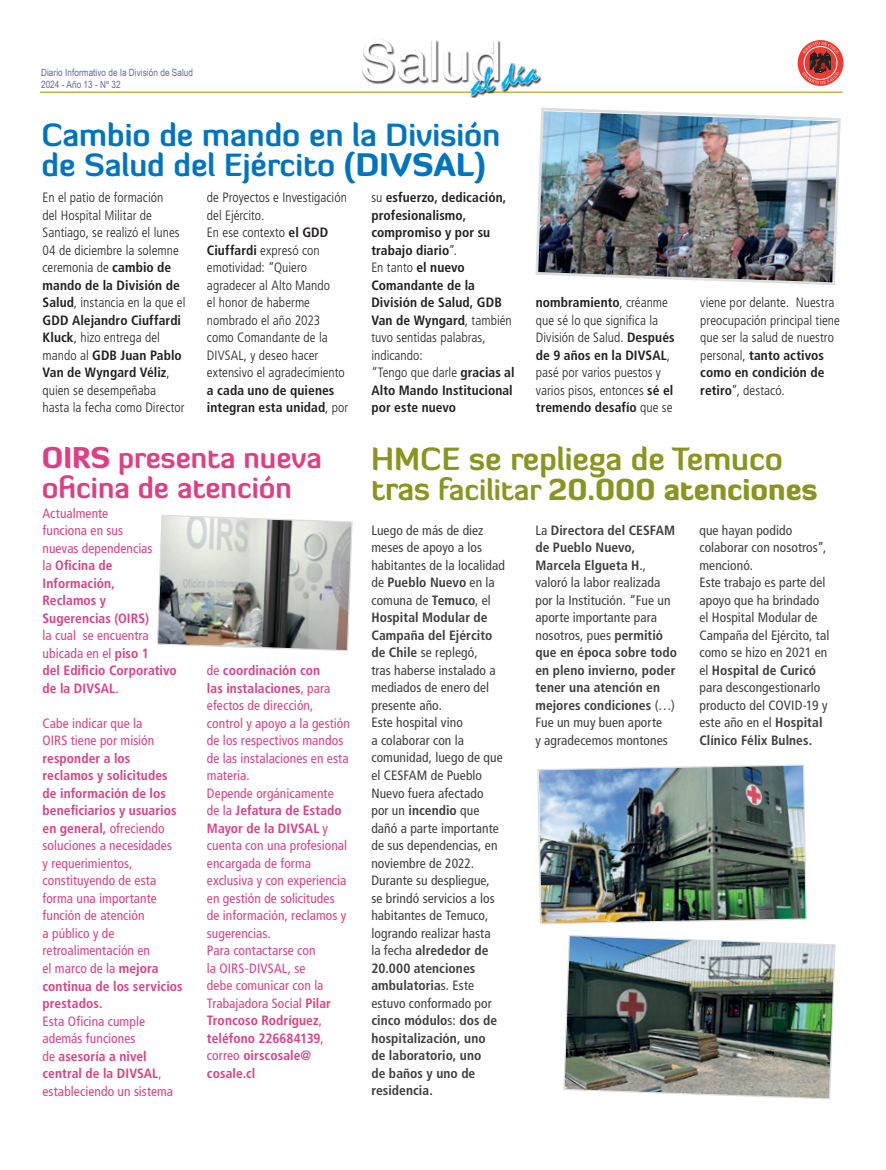
<style>
.page{position:relative;width:886px;height:1170px;background:#fff}
.page>*{position:absolute;margin:0;border:0;box-sizing:border-box;transform-origin:0 0}
.t1{font:700 31.25px/30px "Diavlo";color:#0075bf}
.t2{font:700 31.25px "Diavlo";color:#8a951e}
.t3{font:900 29px "Diavlo";color:#8a951e}
.t4{font:700 28.75px/30px "Diavlo";color:#de3f84}
.t5{font:condensed 13.5px/17.5px "Frutiger LT Std";letter-spacing:.005em;color:#de3f84}
.t6{font:condensed 13.5px/17.5px "Frutiger LT Std";letter-spacing:.005em;color:#3e3e3f}
.t7{font:300 condensed 13.5px/17.5px "Frutiger LT Std";letter-spacing:.005em;color:#231f20}
.t8{font:700 condensed 13.5px/17.5px "Frutiger LT Std";letter-spacing:.005em;color:#231f20}
.t9{font:700 condensed 13.5px/17.5px "Frutiger LT Std";letter-spacing:.005em;color:#3e3e3f}
.t10{font:700 condensed 13.5px/17.5px "Frutiger LT Std";letter-spacing:.005em;color:#de3f84}
.t11{font:10px/12px "Arial Narrow";letter-spacing:.005em;color:#6168a7}
.s1{font-weight:900}
.s2{font-weight:700}
.s3{font-weight:300}
.s4{font-weight:400}
.s5{font-weight:700;font-size:31.25px}
</style>
<div class="page">
<hr style="left:40px;top:92px;width:802px;height:1px;background:#bea21b">
<svg style="left:797px;top:40px;width:46px;height:46px"></svg>
<svg style="left:802px;top:42px;width:37px;height:42px;background:#c65953"></svg>
<img style="left:351px;top:39px;width:195px;height:59px">
<svg style="left:157px;top:515px;width:196px;height:137px;background:#adafab"></svg>
<img style="left:535px;top:107px;width:306px;height:178px">
<img style="left:537px;top:764px;width:270px;height:160px">
<img style="left:563px;top:935px;width:273px;height:164px">
<p class="t11" style="left:41px;top:66px;width:153px">Diario Informativo de la División de Salud<br>2024 - Año 13 - Nº 32</p>
<h1 class="t1" style="left:42px;top:119px;width:460px">Cambio de mando en la División de Salud del Ejército <span class="s1">(DIVSAL)</span></h1>
<p class="t7" style="left:43px;top:189px;width:144px">En el patio de formación<br>del Hospital Militar de<br>Santiago, se realizó el lunes<br>04 de diciembre la solemne ceremonia de <span class="s2">cambio de mando de la División de<br>Salud</span>, instancia en la que el<br><span class="s2">GDD Alejandro Ciuffardi<br>Kluck</span>, hizo entrega del mando al <span class="s2">GDB Juan Pablo<br>Van de Wyngard Véliz</span>, quien se desempeñaba hasta la fecha como Director</p>
<p class="t7" style="left:207px;top:189px;width:141px">de Proyectos e Investigación del Ejército.<br>En ese contexto <span class="s2">el GDD<br>Ciuffardi</span> expresó con emotividad: “Quiero agradecer al Alto Mando<br>el honor de haberme nombrado el año 2023 como Comandante de la<br>DIVSAL, y deseo hacer extensivo el agradecimiento</p>
<p class="t8" style="left:207px;top:381px;width:143px">a cada uno de quienes integran esta unidad<span class="s3">, por</span></p>
<p class="t8" style="left:371px;top:189px;width:145px"><span class="s3">su</span> esfuerzo, dedicación, profesionalismo, compromiso y por su trabajo diario<span class="s3">”.<br>En tanto</span> el nuevo<br>Comandante de la<br>División de Salud, GDB<br>Van de Wyngard<span class="s3">, también tuvo sentidas palabras, indicando:<br>“Tengo que darle</span> gracias al<br>Alto Mando Institucional por este nuevo</p>
<p class="t7" style="left:536px;top:294px;width:140px"><span class="s2">nombramiento</span>, créanme que sé lo que significa la<br>División de Salud. <span class="s2">Después de 9 años en la DIVSAL</span>, pasé por varios puestos y varios pisos, entonces <span class="s2">sé el tremendo desafío</span> que se</p>
<p class="t7" style="left:700px;top:294px;width:141px">viene por delante. Nuestra preocupación principal tiene que ser la salud de nuestro personal, <span class="s2">tanto activos como en condición de retiro</span>”, destacó.</p>
<h3 class="t4" style="left:42px;top:442px;width:282px"><span class="s1">OIRS</span> presenta nueva oficina de atención</h3>
<p class="t10" style="left:43px;top:504px;width:112px"><span class="s4">Actualmente funciona en sus nuevas dependencias la</span> Oficina de<br>Información,<br>Reclamos y<br>Sugerencias (OIRS)</p>
<p class="t10" style="left:43px;top:627px;width:136px"><span class="s4">la cual se encuentra ubicada en el</span> piso 1<br>del Edificio Corporativo de la DIVSAL<span class="s4">.</span></p>
<p class="t5" style="left:43px;top:714px;width:113px">Cabe indicar que la<br>OIRS tiene por misión</p>
<p class="t5" style="left:43px;top:749px;width:142px"><span class="s2">responder a los reclamos y solicitudes de información de los beneficiarios y usuarios en general,</span> ofreciendo soluciones a necesidades<br>y requerimientos, constituyendo de esta forma una importante función de atención<br>a público y de retroalimentación en<br>el marco de la <span class="s2">mejora continua de los servicios prestados.</span></p>
<p class="t5" style="left:43px;top:1012px;width:132px">Esta Oficina cumple además funciones<br>de <span class="s2">asesoría a nivel central de la DIVSAL</span>, estableciendo un sistema</p>
<p class="t5" style="left:207px;top:662px;width:145px">de <span class="s2">coordinación con<br>las instalaciones</span>, para efectos de dirección, control y apoyo a la gestión de los respectivos mandos de las instalaciones en esta materia.<br>Depende orgánicamente<br>de la <span class="s2">Jefatura de Estado<br>Mayor de la DIVSAL</span> y cuenta con una profesional encargada de forma exclusiva y con experiencia en gestión de solicitudes de información, reclamos y sugerencias.<br>Para contactarse con<br>la OIRS-DIVSAL, se<br>debe comunicar con la<br>Trabajadora Social <span class="s2">Pilar<br>Troncoso Rodríguez</span>, <span class="s2">teléfono 226684139</span>, correo <span class="s2">oirscosale@ cosale.cl</span></p>
<h1 class="t2" style="left:371px;top:438px;width:413px">HMCE se repliega de Temuco</h1>
<h2 class="t3" style="left:371px;top:470px;width:448px"><span class="s5">tras</span> <span class="s2">facilitar</span> 20.000 atenciones</h2>
<p class="t6" style="left:371px;top:521px;width:135px">Luego de más de diez meses de apoyo a los habitantes de la localidad de <span class="s2">Pueblo Nuevo</span> en la comuna de <span class="s2">Temuco</span>, el<br><span class="s2">Hospital Modular de<br>Campaña del Ejército de Chile</span> se replegó,<br>tras haberse instalado a mediados de enero del presente año.<br>Este hospital vino<br>a colaborar con la comunidad, luego de que el CESFAM de Pueblo<br>Nuevo fuera afectado<br>por un <span class="s2">incendio</span> que dañó a parte importante de sus dependencias, en noviembre de 2022.<br>Durante su despliegue,<br>se brindó servicios a los habitantes de Temuco, logrando realizar hasta<br>la fecha <span class="s2">alrededor de<br>20.000 atenciones ambulatoria</span>s. Este estuvo conformado por <span class="s2">cinco módulo</span>s: <span class="s2">dos de hospitalización, uno<br>de laboratorio, uno<br>de baños y uno de residencia.</span></p>
<p class="t9" style="left:535px;top:521px;width:143px"><span class="s4">La</span> Directora del CESFAM de Pueblo Nuevo,<br>Marcela Elgueta H<span class="s4">., valoró la labor realizada por la Institución. “Fue un aporte importante para nosotros, pues</span> permitió que en época sobre todo en pleno invierno, poder tener una atención en mejores condiciones <span class="s4">(…)<br>Fue un muy buen aporte<br>y agradecemos montones</span></p>
<p class="t6" style="left:699px;top:521px;width:131px">que hayan podido colaborar con nosotros”, mencionó.<br>Este trabajo es parte del apoyo que ha brindado el Hospital Modular de<br>Campaña del Ejército, tal como se hizo en 2021 en el <span class="s2">Hospital de Curicó </span>para descongestionarlo producto del COVID-19 y este año en el <span class="s2">Hospital<br>Clínico Félix Bulnes.</span></p>
</div>
